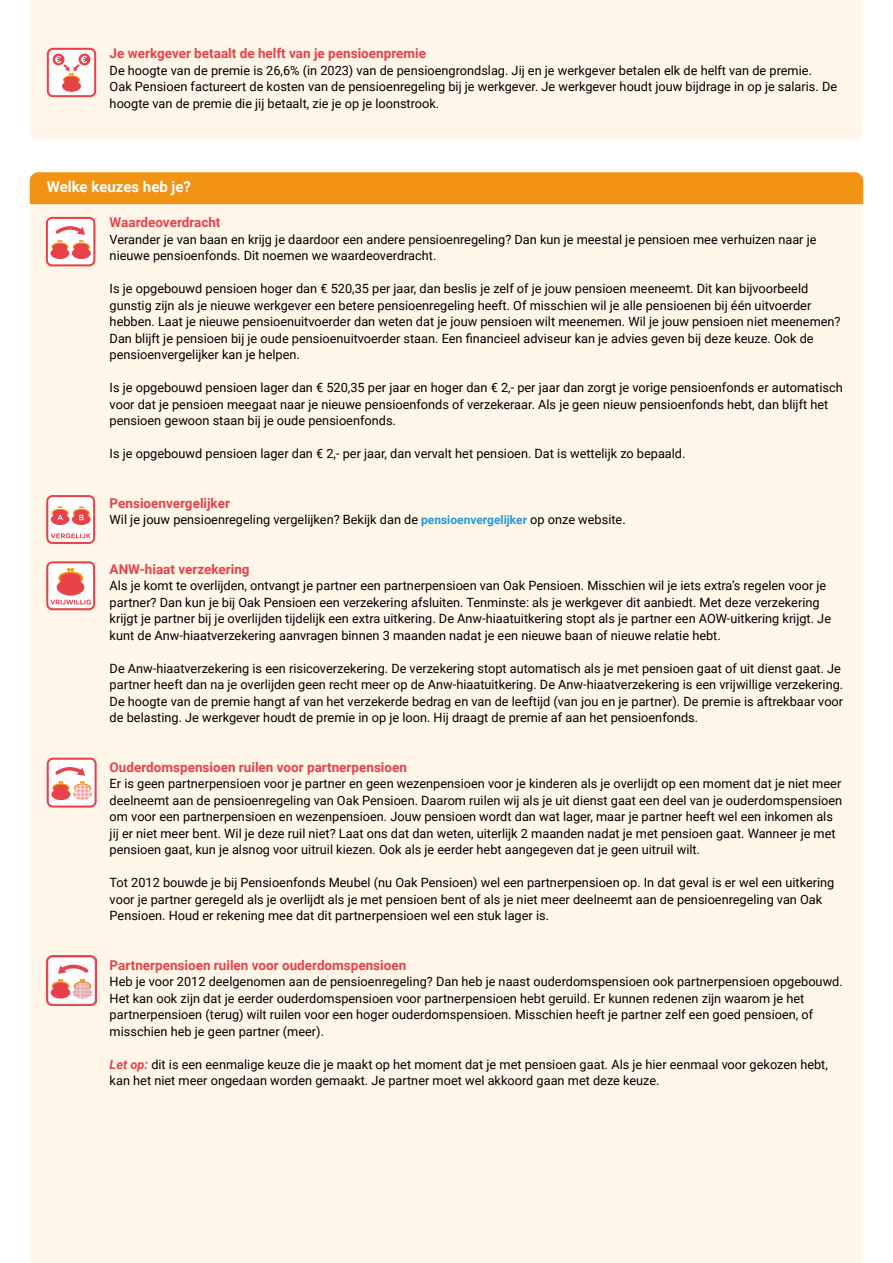
<style>
.page{position:relative;width:893px;height:1263px;background:#fff}
.page>*{position:absolute;margin:0;border:0;box-sizing:border-box;transform-origin:0 0}
.t1{font:700 15px "Roboto";color:#fff}
.t2{font:700 13.5px "Roboto";color:#e84249}
.t3{font:12.75px/16.5px "Roboto";color:#000}
.s1{font-weight:700;font-size:12px;color:#2699d6}
.s2{font-weight:700;font-style:italic;color:#e84249}
</style>
<div class="page">
<div style="left:30px;top:204px;width:833px;height:1059px;background:#fff5e9"></div>
<div style="left:30px;top:0;width:833px;height:140px;background:#fff5e9"></div>
<div style="left:30px;top:172px;width:833px;height:32px;background:#f39313"></div>
<img style="left:47px;top:955px;width:50px;height:50px">
<svg style="left:46px;top:495px;width:49px;height:49px"></svg>
<svg style="left:46px;top:561px;width:49px;height:49px"></svg>
<svg style="left:47px;top:48px;width:49px;height:49px"></svg>
<svg style="left:47px;top:758px;width:50px;height:50px"></svg>
<svg style="left:46px;top:217px;width:49px;height:49px"></svg>
<p class="t2" style="left:110px;top:44px;width:318px">Je werkgever betaalt de helft van je pensioenpremie</p>
<p class="t3" style="left:110px;top:61px;width:729px">De hoogte van de premie is 26,6% (in 2023) van de pensioengrondslag. Jij en je werkgever betalen elk de helft van de premie.<br>Oak Pensioen factureert de kosten van de pensioenregeling bij je werkgever. Je werkgever houdt jouw bijdrage in op je salaris. De hoogte van de premie die jij betaalt, zie je op je loonstrook.</p>
<p class="t1" style="left:47px;top:177px;width:146px">Welke keuzes heb je?</p>
<p class="t2" style="left:110px;top:213px;width:112px">Waardeoverdracht</p>
<p class="t3" style="left:110px;top:230px;width:708px">Verander je van baan en krijg je daardoor een andere pensioenregeling? Dan kun je meestal je pensioen mee verhuizen naar je nieuwe pensioenfonds. Dit noemen we waardeoverdracht.</p>
<p class="t3" style="left:110px;top:280px;width:732px">Is je opgebouwd pensioen hoger dan € 520,35 per jaar, dan beslis je zelf of je jouw pensioen meeneemt. Dit kan bijvoorbeeld gunstig zijn als je nieuwe werkgever een betere pensioenregeling heeft. Of misschien wil je alle pensioenen bij één uitvoerder hebben. Laat je nieuwe pensioenuitvoerder dan weten dat je jouw pensioen wilt meenemen. Wil je jouw pensioen niet meenemen?<br>Dan blijft je pensioen bij je oude pensioenuitvoerder staan. Een financieel adviseur kan je advies geven bij deze keuze. Ook de pensioenvergelijker kan je helpen.</p>
<p class="t3" style="left:110px;top:379px;width:735px">Is je opgebouwd pensioen lager dan € 520,35 per jaar en hoger dan € 2,- per jaar dan zorgt je vorige pensioenfonds er automatisch voor dat je pensioen meegaat naar je nieuwe pensioenfonds of verzekeraar. Als je geen nieuw pensioenfonds hebt, dan blijft het pensioen gewoon staan bij je oude pensioenfonds.</p>
<p class="t3" style="left:110px;top:445px;width:577px">Is je opgebouwd pensioen lager dan € 2,- per jaar, dan vervalt het pensioen. Dat is wettelijk zo bepaald.</p>
<p class="t2" style="left:110px;top:493px;width:122px">Pensioenvergelijker</p>
<p class="t3" style="left:110px;top:511px;width:518px">Wil je jouw pensioenregeling vergelijken? Bekijk dan de <span class="s1">pensioenvergelijker</span> op onze website.</p>
<p class="t2" style="left:110px;top:559px;width:141px">ANW-hiaat verzekering</p>
<p class="t3" style="left:110px;top:577px;width:723px">Als je komt te overlijden, ontvangt je partner een partnerpensioen van Oak Pensioen. Misschien wil je iets extra’s regelen voor je partner? Dan kun je bij Oak Pensioen een verzekering afsluiten. Tenminste: als je werkgever dit aanbiedt. Met deze verzekering krijgt je partner bij je overlijden tijdelijk een extra uitkering. De Anw-hiaatuitkering stopt als je partner een AOW-uitkering krijgt. Je kunt de Anw-hiaatverzekering aanvragen binnen 3 maanden nadat je een nieuwe baan of nieuwe relatie hebt.</p>
<p class="t3" style="left:110px;top:659px;width:735px">De Anw-hiaatverzekering is een risicoverzekering. De verzekering stopt automatisch als je met pensioen gaat of uit dienst gaat. Je partner heeft dan na je overlijden geen recht meer op de Anw-hiaatuitkering. De Anw-hiaatverzekering is een vrijwillige verzekering.<br>De hoogte van de premie hangt af van het verzekerde bedrag en van de leeftijd (van jou en je partner). De premie is aftrekbaar voor de belasting. Je werkgever houdt de premie in op je loon. Hij draagt de premie af aan het pensioenfonds.</p>
<p class="t2" style="left:110px;top:757px;width:299px">Ouderdomspensioen ruilen voor partnerpensioen</p>
<p class="t3" style="left:110px;top:775px;width:734px">Er is geen partnerpensioen voor je partner en geen wezenpensioen voor je kinderen als je overlijdt op een moment dat je niet meer deelneemt aan de pensioenregeling van Oak Pensioen. Daarom ruilen wij als je uit dienst gaat een deel van je ouderdomspensioen om voor een partnerpensioen en wezenpensioen. Jouw pensioen wordt dan wat lager, maar je partner heeft wel een inkomen als jij er niet meer bent. Wil je deze ruil niet? Laat ons dat dan weten, uiterlijk 2 maanden nadat je met pensioen gaat. Wanneer je met pensioen gaat, kun je alsnog voor uitruil kiezen. Ook als je eerder hebt aangegeven dat je geen uitruil wilt.</p>
<p class="t3" style="left:110px;top:874px;width:726px">Tot 2012 bouwde je bij Pensioenfonds Meubel (nu Oak Pensioen) wel een partnerpensioen op. In dat geval is er wel een uitkering voor je partner geregeld als je overlijdt als je met pensioen bent of als je niet meer deelneemt aan de pensioenregeling van Oak<br>Pensioen. Houd er rekening mee dat dit partnerpensioen wel een stuk lager is.</p>
<p class="t2" style="left:110px;top:955px;width:298px">Partnerpensioen ruilen voor ouderdomspensioen</p>
<p class="t3" style="left:110px;top:973px;width:735px">Heb je voor 2012 deelgenomen aan de pensioenregeling? Dan heb je naast ouderdomspensioen ook partnerpensioen opgebouwd.<br>Het kan ook zijn dat je eerder ouderdomspensioen voor partnerpensioen hebt geruild. Er kunnen redenen zijn waarom je het partnerpensioen (terug) wilt ruilen voor een hoger ouderdomspensioen. Misschien heeft je partner zelf een goed pensioen, of misschien heb je geen partner (meer).</p>
<p class="t3" style="left:110px;top:1055px;width:720px"><span class="s2">Let op:</span> dit is een eenmalige keuze die je maakt op het moment dat je met pensioen gaat. Als je hier eenmaal voor gekozen hebt, kan het niet meer ongedaan worden gemaakt. Je partner moet wel akkoord gaan met deze keuze.</p>
</div>
